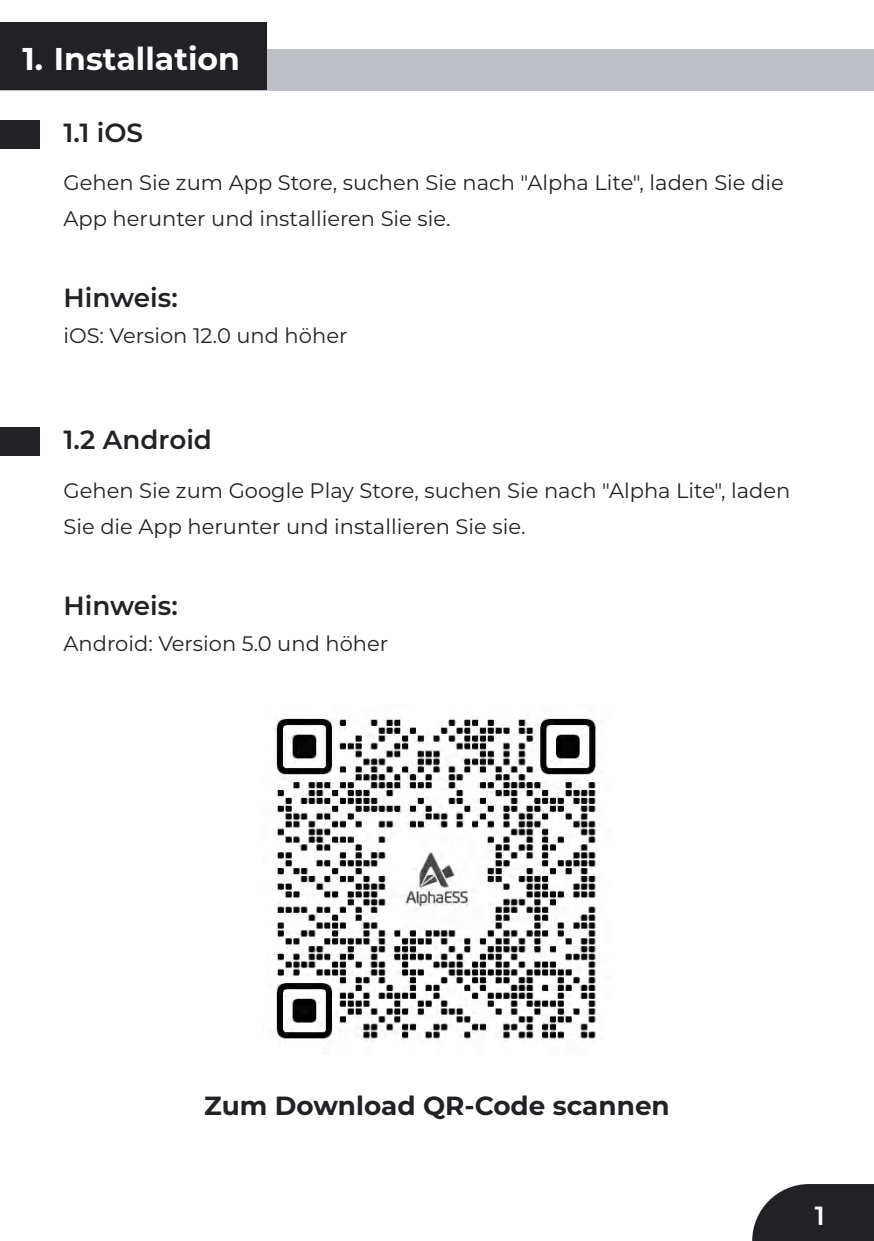
<style>
.page{position:relative;width:874px;height:1241px;background:#fff}
.page>*{position:absolute;margin:0;border:0;box-sizing:border-box;transform-origin:0 0}
.t1{font:700 31.5px "Montserrat";color:#fff}
.t2{font:600 26.25px "Montserrat";color:#222226}
.t3{font:700 26.25px "Montserrat";color:#222226}
.t4{font:600 26.25px "Montserrat";color:#fff}
.t5{font:21px/35.7px "Montserrat";color:#222226}
</style>
<div class="page">
<div style="left:0;top:49px;width:873px;height:42px;background:#bcbfc4"></div>
<div style="left:0;top:22px;width:266px;height:68px;background:#222226"></div>
<div style="left:0;top:120px;width:40px;height:28px;background:#222226"></div>
<div style="left:0;top:428px;width:40px;height:28px;background:#222226"></div>
<img style="left:273px;top:718px;width:327px;height:324px">
<svg style="left:752px;top:1184px;width:121px;height:56px;background:#39393c"></svg>
<h1 class="t1" style="left:22px;top:36px;width:219px">1. Installation</h1>
<p class="t2" style="left:63px;top:114px;width:81px">1.1 iOS</p>
<p class="t5" style="left:63px;top:164px;width:721px">Gehen Sie zum App Store, suchen Sie nach "Alpha Lite", laden Sie die<br>App herunter und installieren Sie sie.</p>
<p class="t2" style="left:63px;top:279px;width:116px">Hinweis:</p>
<p class="t5" style="left:63px;top:317px;width:285px">iOS: Version 12.0 und höher</p>
<p class="t2" style="left:63px;top:421px;width:150px">1.2 Android</p>
<p class="t5" style="left:63px;top:472px;width:728px">Gehen Sie zum Google Play Store, suchen Sie nach "Alpha Lite", laden<br>Sie die App herunter und installieren Sie sie.</p>
<p class="t2" style="left:63px;top:587px;width:116px">Hinweis:</p>
<p class="t5" style="left:63px;top:624px;width:326px">Android: Version 5.0 und höher</p>
<p class="t3" style="left:204px;top:1086px;width:467px">Zum Download QR-Code scannen</p>
<p class="t4" style="left:814px;top:1196px;width:12px">1</p>
</div>
